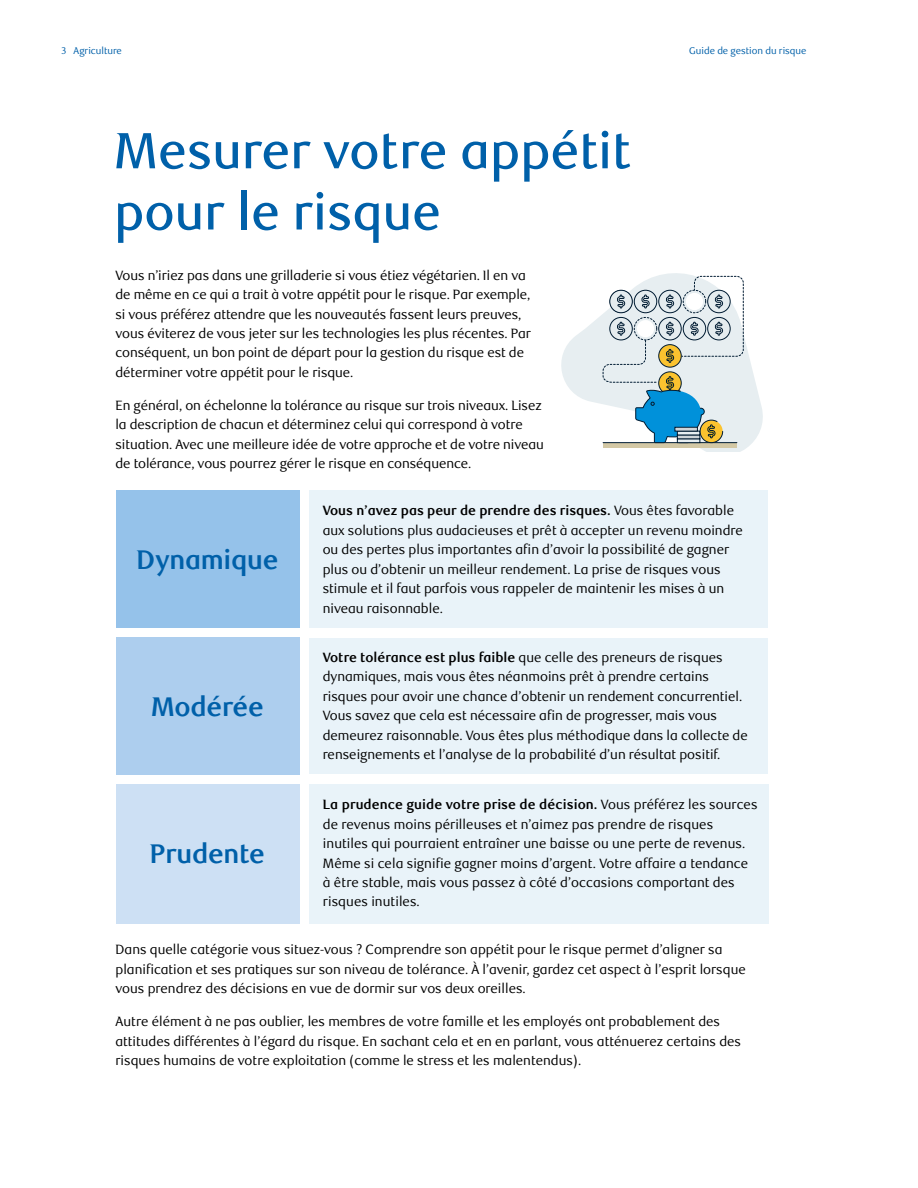
<style>
.page{position:relative;width:918px;height:1188px;background:#fff}
.page>*{position:absolute;margin:0;border:0;box-sizing:border-box;transform-origin:0 0}
.Headline_-_36pt{font:500 51px/61.2px "RBC Display";color:#0060a9}
.Body_copy_12_16{font:700 27px "RBC Display";letter-spacing:-.01em;color:#0060a9}
.Body_copy_12_16-2{font:13.5px/19.5px "RBC Display";color:#000}
._4_sections_copy{font:13.5px/19.5px "RBC Display";color:#000}
.t1{font:9.75px "RBC Display";color:#0060a9}
.s1{font-weight:700}
</style>
<div class="page">
<div style="left:116px;top:491px;width:183px;height:137px;background:#95c2ea"></div>
<div style="left:116px;top:638px;width:183px;height:137px;background:#adceee"></div>
<div style="left:116px;top:784px;width:183px;height:140px;background:#cde0f4"></div>
<div style="left:309px;top:491px;width:459px;height:137px;background:#e9f3f9"></div>
<div style="left:309px;top:638px;width:459px;height:136px;background:#e9f3f9"></div>
<div style="left:309px;top:784px;width:460px;height:140px;background:#e9f3f9"></div>
<svg style="left:561px;top:273px;width:202px;height:179px"></svg>
<p class="t1" style="left:62px;top:45px;width:62px">3 Agriculture</p>
<p class="t1" style="left:689px;top:45px;width:119px">Guide de gestion du risque</p>
<p class="Headline_-_36pt" style="left:114px;top:122px;width:518px">Mesurer votre appétit pour le risque</p>
<p class="Body_copy_12_16-2" style="left:115px;top:265px;width:417px">Vous n’iriez pas dans une grilladerie si vous étiez végétarien. Il en va de même en ce qui a trait à votre appétit pour le risque. Par exemple, si vous préférez attendre que les nouveautés fassent leurs preuves, vous éviterez de vous jeter sur les technologies les plus récentes. Par conséquent, un bon point de départ pour la gestion du risque est de déterminer votre appétit pour le risque.</p>
<p class="Body_copy_12_16-2" style="left:115px;top:396px;width:430px">En général, on échelonne la tolérance au risque sur trois niveaux. Lisez la description de chacun et déterminez celui qui correspond à votre situation. Avec une meilleure idée de votre approche et de votre niveau de tolérance, vous pourrez gérer le risque en conséquence.</p>
<p class="Body_copy_12_16" style="left:137px;top:544px;width:143px">Dynamique</p>
<p class="Body_copy_12_16" style="left:151px;top:691px;width:114px">Modérée</p>
<p class="Body_copy_12_16" style="left:150px;top:838px;width:117px">Prudente</p>
<p class="_4_sections_copy" style="left:323px;top:501px;width:422px"><span class="s1">Vous n’avez pas peur de prendre des risques.</span> Vous êtes favorable aux solutions plus audacieuses et prêt à accepter un revenu moindre ou des pertes plus importantes afin d’avoir la possibilité de gagner plus ou d’obtenir un meilleur rendement. La prise de risques vous stimule et il faut parfois vous rappeler de maintenir les mises à un niveau raisonnable.</p>
<p class="_4_sections_copy" style="left:323px;top:648px;width:427px"><span class="s1">Votre tolérance est plus faible</span> que celle des preneurs de risques dynamiques, mais vous êtes néanmoins prêt à prendre certains risques pour avoir une chance d’obtenir un rendement concurrentiel.<br>Vous savez que cela est nécessaire afin de progresser, mais vous demeurez raisonnable. Vous êtes plus méthodique dans la collecte de renseignements et l’analyse de la probabilité d’un résultat positif.</p>
<p class="Body_copy_12_16-2" style="left:323px;top:795px;width:436px"><span class="s1">La prudence guide votre prise de décision.</span> Vous préférez les sources de revenus moins périlleuses et n’aimez pas prendre de risques inutiles qui pourraient entraîner une baisse ou une perte de revenus.<br>Même si cela signifie gagner moins d’argent. Votre affaire a tendance à être stable, mais vous passez à côté d’occasions comportant des risques inutiles.</p>
<p class="Body_copy_12_16-2" style="left:116px;top:940px;width:632px">Dans quelle catégorie vous situez-vous ? Comprendre son appétit pour le risque permet d’aligner sa planification et ses pratiques sur son niveau de tolérance. À l’avenir, gardez cet aspect à l’esprit lorsque vous prendrez des décisions en vue de dormir sur vos deux oreilles.</p>
<p class="Body_copy_12_16-2" style="left:116px;top:1012px;width:627px">Autre élément à ne pas oublier, les membres de votre famille et les employés ont probablement des attitudes différentes à l’égard du risque. En sachant cela et en en parlant, vous atténuerez certains des risques humains de votre exploitation (comme le stress et les malentendus).</p>
</div>
